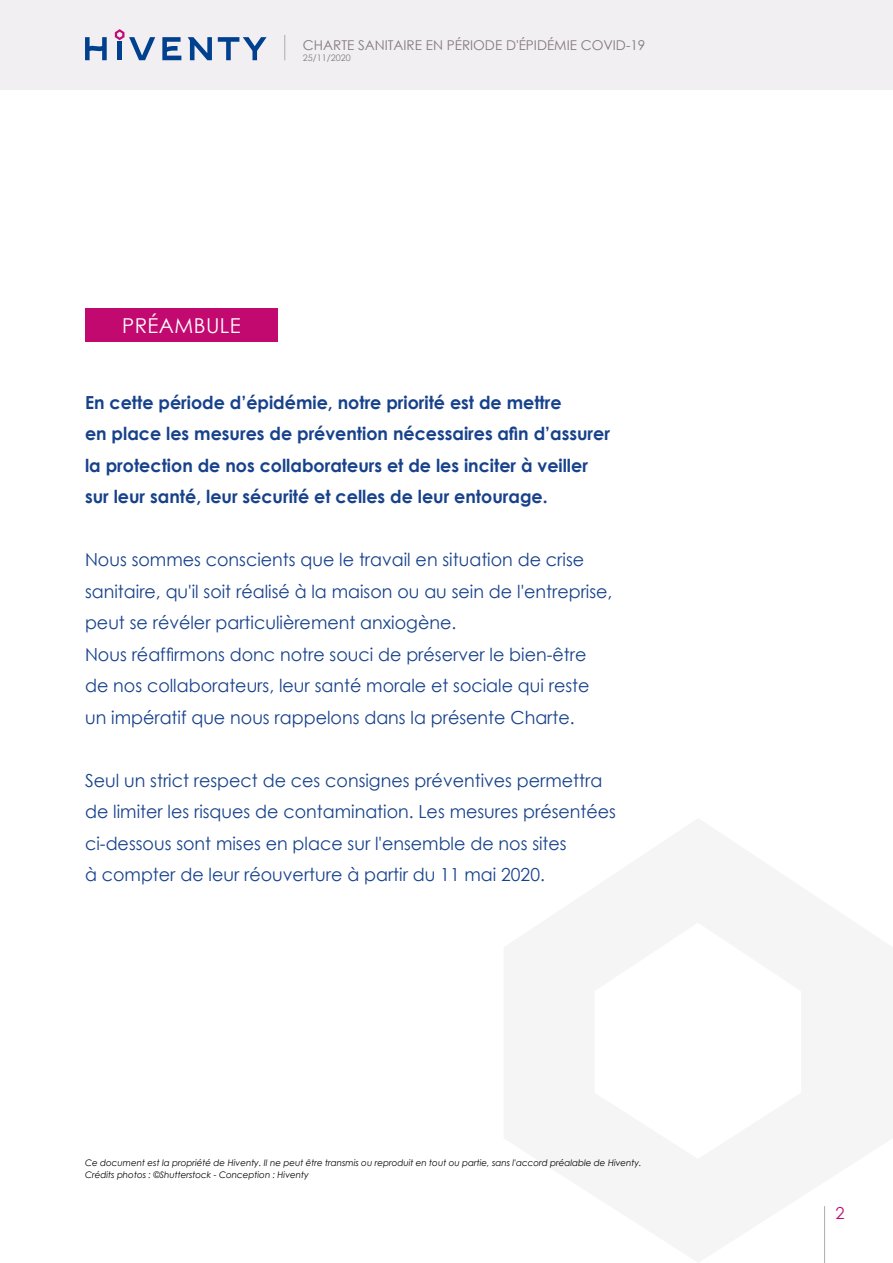
<style>
.page{position:relative;width:893px;height:1263px;background:#fff}
.page>*{position:absolute;margin:0;border:0;box-sizing:border-box;transform-origin:0 0}
.t1{font:20.55px "Century Gothic";letter-spacing:.02em;color:#fff}
.t2{font:18px/31.5px "Century Gothic";color:#17428b}
.t3{font:700 18px/31.5px "Century Gothic";color:#17428b}
.t4{font:16.5px "Century Gothic";color:#c20970}
.t5{font:13.5px "Century Gothic";color:#847980}
.t6{font:italic 9px/12px "Century Gothic";color:#000}
.t7{font:9px "Century Gothic";color:#847980}
</style>
<div class="page">
<div style="left:0;top:0;width:893px;height:89px;background:#f1eff1"></div>
<svg style="left:85px;top:37px;width:22px;height:23px"></svg>
<svg style="left:162px;top:37px;width:19px;height:23px"></svg>
<svg style="left:188px;top:37px;width:24px;height:23px"></svg>
<svg style="left:218px;top:37px;width:49px;height:23px"></svg>
<svg style="left:115px;top:29px;width:40px;height:31px"></svg>
<svg style="left:284px;top:35px;width:1px;height:25px"></svg>
<div style="left:85px;top:308px;width:193px;height:34px;background:#c20970"></div>
<p class="t5" style="left:303px;top:35px;width:344px">CHARTE SANITAIRE EN PÉRIODE D'ÉPIDÉMIE COVID-19</p>
<p class="t7" style="left:303px;top:52px;width:49px">25/11/2020</p>
<p class="t1" style="left:122px;top:311px;width:120px">PRÉAMBULE</p>
<p class="t3" style="left:85px;top:385px;width:526px">En cette période d’épidémie, notre priorité est de mettre<br>en place les mesures de prévention nécessaires afin d’assurer la protection de nos collaborateurs et de les inciter à veiller sur leur santé, leur sécurité et celles de leur entourage.</p>
<p class="t2" style="left:85px;top:543px;width:529px">Nous sommes conscients que le travail en situation de crise sanitaire, qu'il soit réalisé à la maison ou au sein de l'entreprise, peut se révéler particulièrement anxiogène.<br>Nous réaffirmons donc notre souci de préserver le bien-être de nos collaborateurs, leur santé morale et sociale qui reste un impératif que nous rappelons dans la présente Charte.</p>
<p class="t2" style="left:85px;top:764px;width:532px">Seul un strict respect de ces consignes préventives permettra de limiter les risques de contamination. Les mesures présentées ci-dessous sont mises en place sur l'ensemble de nos sites<br>à compter de leur réouverture à partir du 11 mai 2020.</p>
<p class="t6" style="left:85px;top:1157px;width:558px">Ce document est la propriété de Hiventy. Il ne peut être transmis ou reproduit en tout ou partie, sans l'accord préalable de Hiventy.<br>Crédits photos : ©Shutterstock - Conception : Hiventy</p>
<p class="t4" style="left:836px;top:1201px;width:11px">2</p>
</div>
